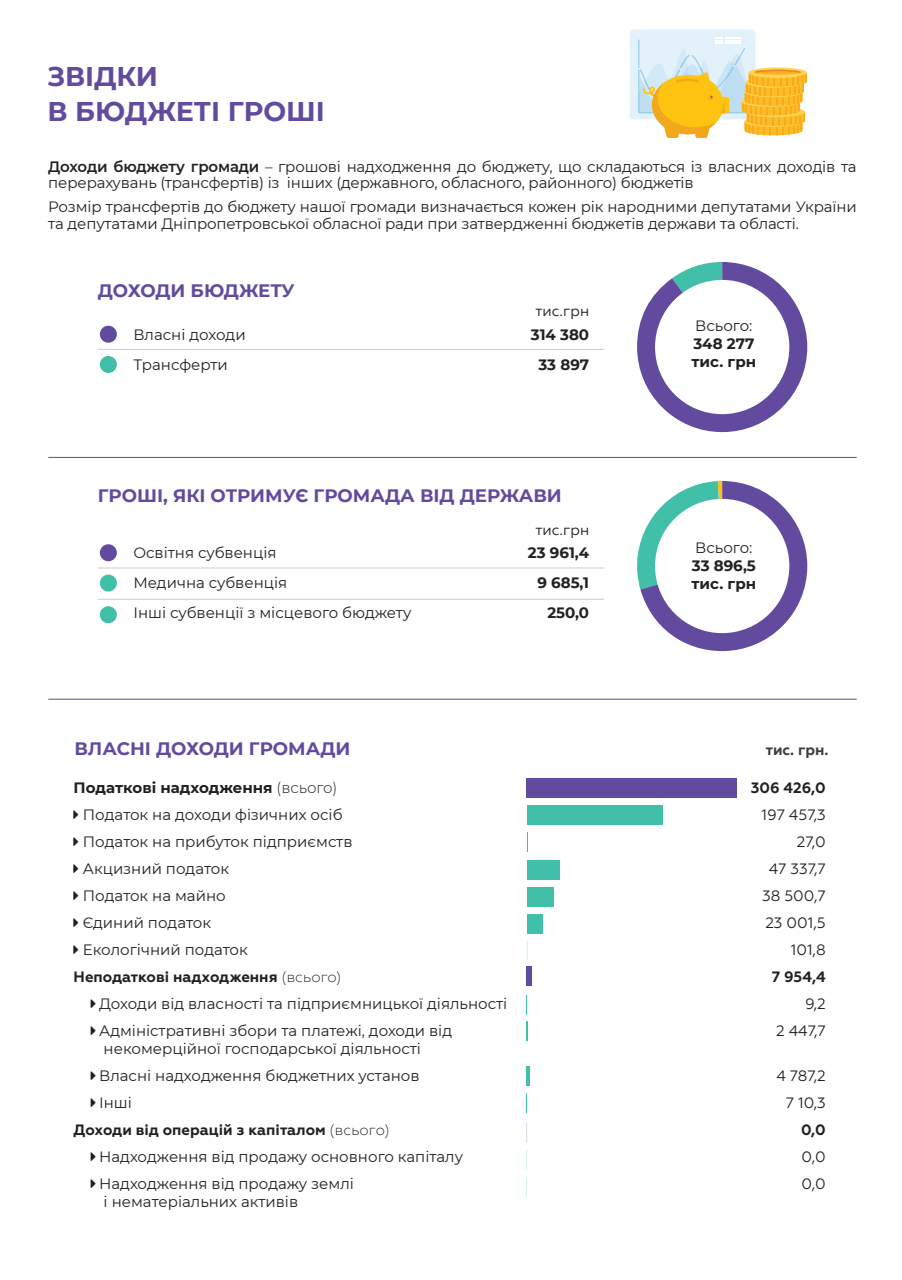
<style>
.page{position:relative;width:902px;height:1280px;background:#fff}
.page>*{position:absolute;margin:0;border:0;box-sizing:border-box;transform-origin:0 0}
.t1{font:700 27px/34.5px "Montserrat";color:#624a9e}
.t2{font:700 18px "Montserrat";color:#624a9e}
.t3{font:700 18px "Montserrat";letter-spacing:-.02em;color:#624a9e}
.t4{font:15px/27px "Montserrat";letter-spacing:-.01em;color:#231f20}
.t5{font:700 15px "Geometria";color:#231f20}
.t6{font:15px/27px "Geometria";color:#231f20;text-align:right}
.t7{font:700 15px/30px "Montserrat";color:#231f20}
.t8{font:700 15px "Geometria";color:#3e3e3f}
.s1{font-weight:600}
.s2{font-weight:700}
.s3{font-weight:300}
</style>
<div class="page">
<div style="left:629px;top:29px;width:126px;height:90px;background:#e2f1fa;border-radius:4px"></div>
<div style="left:100px;top:326px;width:17px;height:17px;background:#624a9e;border-radius:50%"></div>
<div style="left:100px;top:356px;width:17px;height:17px;background:#41bfa8;border-radius:50%"></div>
<hr style="left:98px;top:349px;width:506px;height:1px;background:#d1d2d4">
<div style="left:100px;top:544px;width:17px;height:17px;background:#624a9e;border-radius:50%"></div>
<div style="left:100px;top:574px;width:17px;height:18px;background:#41bfa8;border-radius:50%"></div>
<div style="left:100px;top:606px;width:17px;height:17px;background:#41bfa8;border-radius:50%"></div>
<hr style="left:98px;top:567px;width:506px;height:2px;background:#d1d2d4">
<hr style="left:98px;top:599px;width:506px;height:1px;background:#d1d2d4">
<svg style="left:637px;top:262px;width:170px;height:170px"></svg>
<div style="left:655px;top:280px;width:134px;height:134px;background:#fff;border-radius:50%"></div>
<svg style="left:637px;top:481px;width:170px;height:170px"></svg>
<div style="left:655px;top:499px;width:134px;height:134px;background:#fff;border-radius:50%"></div>
<div style="left:526px;top:779px;width:210px;height:19px;background:#624a9e"></div>
<div style="left:527px;top:806px;width:135px;height:19px;background:#41bfa8"></div>
<div style="left:527px;top:860px;width:32px;height:19px;background:#41bfa8"></div>
<div style="left:527px;top:887px;width:26px;height:19px;background:#41bfa8"></div>
<div style="left:527px;top:914px;width:16px;height:19px;background:#41bfa8"></div>
<div style="left:526px;top:967px;width:6px;height:19px;background:#624a9e"></div>
<svg style="left:526px;top:1021px;width:2px;height:19px"></svg>
<hr style="left:526px;top:1066px;width:4px;height:19px;background:#41bfa8">
<svg style="left:526px;top:1093px;width:1px;height:19px"></svg>
<hr style="left:48px;top:457px;width:808px;height:1px;background:#624a9e">
<hr style="left:48px;top:699px;width:808px;height:1px;background:#624a9e">
<svg style="left:638px;top:38px;width:168px;height:100px"></svg>
<h1 class="t1" style="left:47px;top:58px;width:279px">ЗВІДКИ<br>В БЮДЖЕТІ ГРОШІ</h1>
<p class="t4" style="left:48px;top:158px;width:809px;line-height:16.5px"><span class="s1">Доходи бюджету громади</span> – грошові надходження до бюджету, що складаються із власних доходів та перерахувань (трансфертів) із інших (державного, обласного, районного) бюджетів</p>
<p class="t4" style="left:48px;top:198px;width:809px;line-height:16.5px">Розмір трансфертів до бюджету нашої громади визначається кожен рік народними депутатами України та депутатами Дніпропетровської обласної ради при затвердженні бюджетів держави та області.</p>
<p class="t3" style="left:98px;top:277px;width:198px">ДОХОДИ БЮДЖЕТУ</p>
<p class="t6" style="left:535px;top:297px;width:55px">тис.грн</p>
<p class="t4" style="left:133px;top:319px;width:114px;line-height:30px">Власні доходи<br>Трансферти</p>
<p class="t7" style="left:530px;top:319px;width:60px;text-align:center">314 380<br>33 897</p>
<p class="t2" style="left:98px;top:483px;width:465px">ГРОШІ, ЯКІ ОТРИМУЄ ГРОМАДА ВІД ДЕРЖАВИ</p>
<p class="t6" style="left:535px;top:516px;width:55px">тис.грн</p>
<p class="t4" style="left:133px;top:537px;width:279px;line-height:30px">Освітня субвенція<br>Медична субвенція<br>Інші субвенції з місцевого бюджету</p>
<p class="t7" style="left:528px;top:537px;width:63px;text-align:right">23 961,4<br>9 685,1<br>250,0</p>
<p class="t4" style="left:695px;top:311px;width:59px">Всього:</p>
<p class="t7" style="left:691px;top:334px;width:66px;line-height:18px">348 277 тис. грн</p>
<p class="t4" style="left:695px;top:534px;width:59px">Всього:</p>
<p class="t7" style="left:691px;top:556px;width:66px;line-height:18px">33 896,5 тис. грн</p>
<p class="t2" style="left:74px;top:736px;width:277px">ВЛАСНІ ДОХОДИ ГРОМАДИ</p>
<p class="t8" style="left:765px;top:740px;width:64px">тис. грн.</p>
<p class="t4" style="left:83px;top:774px;width:271px;text-indent:-9px"><span class="s2">Податкові надходження</span> <span class="s3">(всього)<br></span>Податок на доходи фізичних осіб<br>Податок на прибуток підприємств<br>Акцизний податок<br>Податок на майно<br>Єдиний податок<br>Екологічний податок</p>
<p class="t5" style="left:74px;top:968px;width:269px">Неподаткові надходження <span class="s3">(всього)</span></p>
<p class="t4" style="left:99px;top:990px;width:409px">Доходи від власності та підприємницької діяльності<br>Адміністративні збори та платежі, доходи від</p>
<p class="t4" style="left:99px;top:1035px;width:323px;text-align:justify">некомерційної господарської діяльності Власні надходження бюджетних установ Інші</p>
<p class="t5" style="left:74px;top:1121px;width:317px">Доходи від операцій з капіталом <span class="s3">(всього)</span></p>
<p class="t4" style="left:99px;top:1143px;width:365px">Надходження від продажу основного капіталу<br>Надходження від продажу землі</p>
<p class="t4" style="left:104px;top:1188px;width:196px">і нематеріальних активів</p>
<p class="t5" style="left:751px;top:778px;width:76px">306 426,0</p>
<p class="t6" style="left:761px;top:801px;width:66px">197 457,3<br>27,0<br>47 337,7<br>38 500,7<br>23 001,5<br>101,8</p>
<p class="t5" style="left:771px;top:967px;width:56px">7 954,4</p>
<p class="t6" style="left:776px;top:990px;width:51px">9,2<br>2 447,7</p>
<p class="t6" style="left:776px;top:1062px;width:51px">4 787,2<br>7 10,3</p>
<p class="t5" style="left:801px;top:1120px;width:26px">0,0</p>
<p class="t6" style="left:801px;top:1143px;width:26px;text-align:left">0,0<br>0,0</p>
</div>
